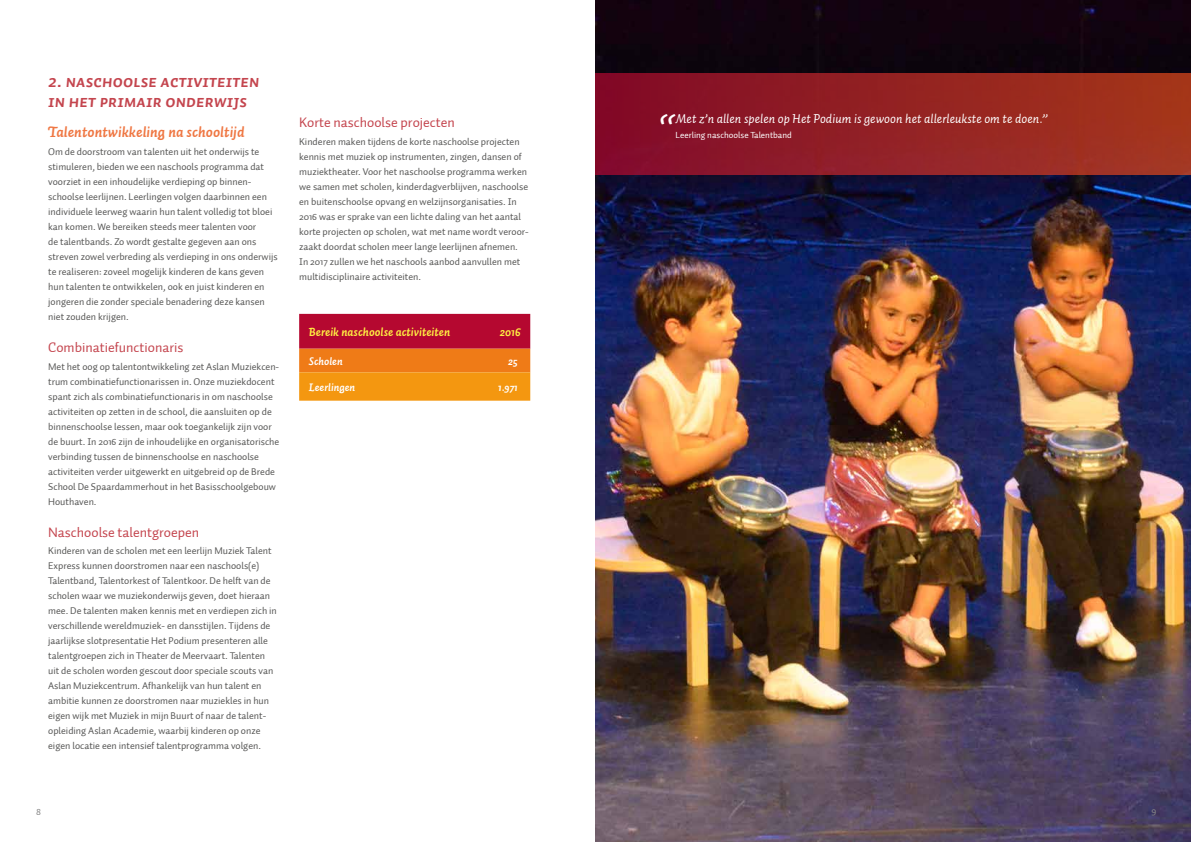
<style>
.page{position:relative;width:1191px;height:842px;background:#fff}
.page>*{position:absolute;margin:0;border:0;box-sizing:border-box;transform-origin:0 0}
.t1{font:italic 37px "Auto 2";color:#fff}
.t2{font:17px/20.4px "Auto 2 Bold Italic Sm Cp";color:#c4454e}
.t3{font:15px "Auto 2 Bold Italic LF";color:#ef7743}
.t4{font:14px "Auto 1";color:#c4454e}
.t5{font:italic 13px "Auto 2";color:#fff}
.t6{font:italic 700 12px "Auto 2";color:#fff042}
.t7{font:italic 700 11px "Auto 2";color:#fff}
.t8{font:10px/15px "Auto 1";color:#575756}
.t9{font:10px "Auto 1";color:#878787}
.t10{font:9px "Auto 1";color:#fff}
</style>
<div class="page">
<svg style="left:299px;top:314px;width:231px;height:87px;background:#d95720"></svg>
<img style="left:595px;top:0;width:596px;height:842px">
<div style="left:595px;top:74px;width:596px;height:101px;background:linear-gradient(to right,#810a2a,#a5381e)"></div>
<h2 class="t2" style="left:48px;top:72px;width:213px">2. NASCHOOLSE ACTIVITEITEN<br>IN HET PRIMAIR ONDERWIJS</h2>
<h3 class="t3" style="left:48px;top:122px;width:198px">Talentontwikkeling na schooltijd</h3>
<p class="t8" style="left:48px;top:144px;width:231px">Om de doorstroom van talenten uit het onderwijs te stimuleren, bieden we een naschools programma dat voorziet in een inhoudelijke verdieping op binnen&shy;schoolse leerlijnen. Leerlingen volgen daarbinnen een individuele leerweg waarin hun talent volledig tot bloei kan komen. We bereiken steeds meer talenten voor<br>de talentbands. Zo wordt gestalte gegeven aan ons streven zowel verbreding als verdieping in ons onderwijs te realiseren: zoveel mogelijk kinderen de kans geven hun talenten te ontwikkelen, ook en juist kinderen en jongeren die zonder speciale benadering deze kansen niet zouden krijgen.</p>
<h3 class="t4" style="left:48px;top:338px;width:137px">Combinatiefunctionaris</h3>
<p class="t8" style="left:48px;top:359px;width:233px">Met het oog op talentontwikkeling zet Aslan Muziekcen&shy;trum combinatiefunctionarissen in. Onze muziekdocent spant zich als combinatiefunctionaris in om naschoolse activiteiten op zetten in de school, die aansluiten op de binnenschoolse lessen, maar ook toegankelijk zijn voor de buurt. In 2016 zijn de inhoudelijke en organisatorische verbinding tussen de binnenschoolse en naschoolse activiteiten verder uitgewerkt en uitgebreid op de Brede School De Spaardammerhout in het Basisschoolgebouw Houthaven.</p>
<h3 class="t4" style="left:48px;top:523px;width:153px">Naschoolse talentgroepen</h3>
<p class="t8" style="left:48px;top:544px;width:230px">Kinderen van de scholen met een leerlijn Muziek Talent Express kunnen doorstromen naar een naschools(e)<br>Talentband, Talentorkest of Talentkoor. De helft van de scholen waar we muziekonderwijs geven, doet hieraan mee. De talenten maken kennis met en verdiepen zich in verschillende wereldmuziek- en dansstijlen. Tijdens de jaarlijkse slotpresentatie Het Podium presenteren alle talentgroepen zich in Theater de Meervaart. Talenten uit de scholen worden gescout door speciale scouts van Aslan Muziekcentrum. Afhankelijk van hun talent en ambitie kunnen ze doorstromen naar muziekles in hun eigen wijk met Muziek in mijn Buurt of naar de talent&shy;opleiding Aslan Academie, waarbij kinderen op onze eigen locatie een intensief talentprogramma volgen.</p>
<h3 class="t4" style="left:299px;top:114px;width:157px">Korte naschoolse projecten</h3>
<p class="t8" style="left:299px;top:134px;width:231px">Kinderen maken tijdens de korte naschoolse projecten kennis met muziek op instrumenten, zingen, dansen of muziektheater. Voor het naschoolse programma werken we samen met scholen, kinderdagverblijven, naschoolse en buitenschoolse opvang en welzijnsorganisaties. In 2016 was er sprake van een lichte daling van het aantal korte projecten op scholen, wat met name wordt veroor&shy;zaakt doordat scholen meer lange leerlijnen afnemen.<br>In 2017 zullen we het naschools aanbod aanvullen met multidisciplinaire activiteiten.</p>
<p class="t6" style="left:309px;top:324px;width:143px">Bereik naschoolse activiteiten</p>
<p class="t6" style="left:500px;top:324px;width:22px">2016</p>
<p class="t7" style="left:309px;top:354px;width:35px">Scholen</p>
<p class="t7" style="left:508px;top:354px;width:11px">25</p>
<p class="t7" style="left:309px;top:380px;width:48px">Leerlingen</p>
<p class="t7" style="left:498px;top:380px;width:21px">1.971</p>
<h1 class="t1" style="left:658px;top:104px;width:19px">“</h1>
<h3 class="t5" style="left:675px;top:110px;width:374px">Met z’n allen spelen op Het Podium is gewoon het allerleukste om te doen.”</h3>
<p class="t10" style="left:675px;top:129px;width:118px">Leerling naschoolse Talentband</p>
<p class="t9" style="left:36px;top:805px;width:6px">8</p>
<p class="t9" style="left:1151px;top:804px;width:6px">9</p>
</div>
